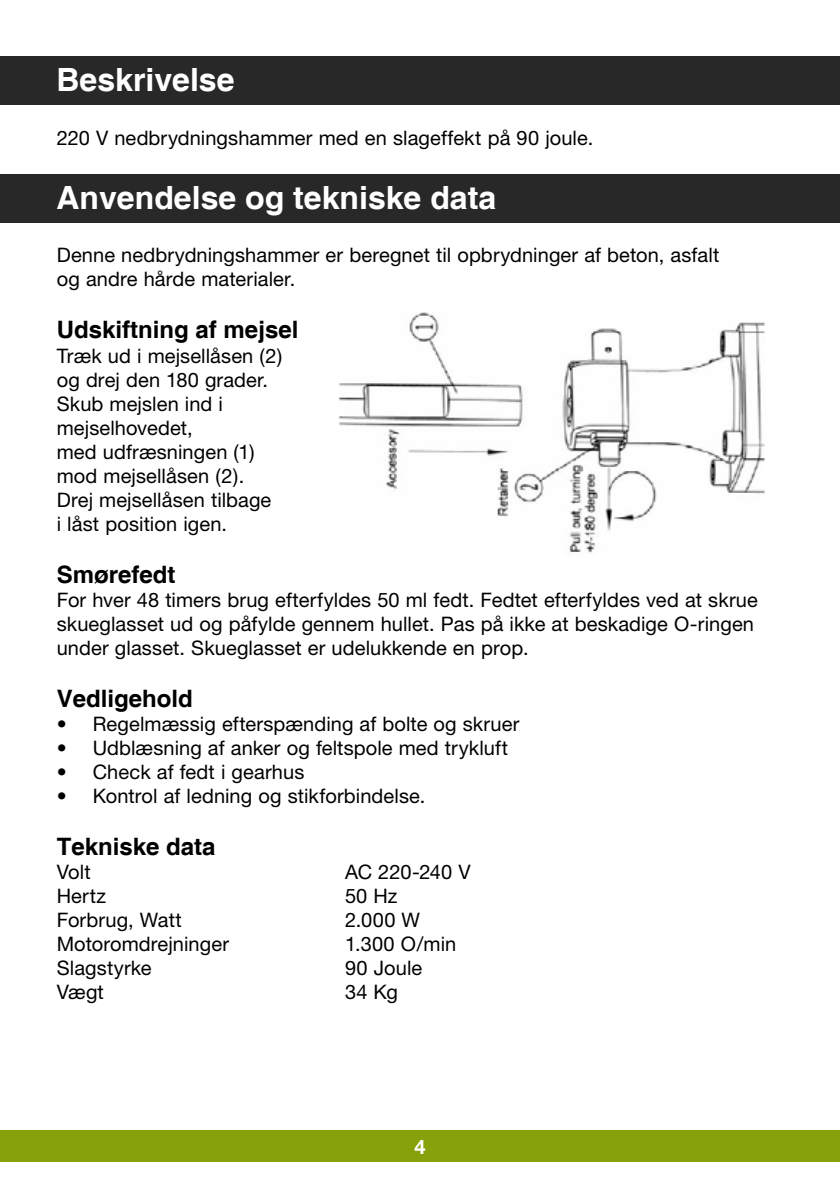
<style>
.page{position:relative;width:840px;height:1191px;background:#fff}
.page>*{position:absolute;margin:0;border:0;box-sizing:border-box;transform-origin:0 0}
.t1{font:700 32px "Helvetica";color:#fff}
.t2{font:700 24px "Helvetica";color:#000}
.t3{font:20px/24px "Helvetica Neue";letter-spacing:.005em;color:#000}
.t4{font:700 20px "Helvetica Neue";color:#fff}
</style>
<div class="page">
<div style="left:0;top:1130px;width:839px;height:32px;background:#86a20b"></div>
<img style="left:338px;top:312px;width:427px;height:241px">
<div style="left:0;top:57px;width:839px;height:48px;background:#282829"></div>
<div style="left:0;top:174px;width:839px;height:48px;background:#282829"></div>
<h1 class="t1" style="left:56px;top:60px;width:179px">Beskrivelse</h1>
<p class="t3" style="left:57px;top:125px;width:537px">220 V nedbrydningshammer med en slageffekt på 90 joule.</p>
<h1 class="t1" style="left:56px;top:178px;width:441px">Anvendelse og tekniske data</h1>
<p class="t3" style="left:57px;top:243px;width:663px">Denne nedbrydningshammer er beregnet til opbrydninger af beton, asfalt og andre hårde materialer.</p>
<p class="t2" style="left:57px;top:315px;width:243px">Udskiftning af mejsel</p>
<p class="t3" style="left:57px;top:343px;width:227px">Træk ud i mejsellåsen (2) og drej den 180 grader.<br>Skub mejslen ind i mejselhovedet,<br>med udfræsningen (1) mod mejsellåsen (2).<br>Drej mejsellåsen tilbage<br>i låst position igen.</p>
<p class="t2" style="left:57px;top:559px;width:120px">Smørefedt</p>
<p class="t3" style="left:57px;top:587px;width:702px">For hver 48 timers brug efterfyldes 50 ml fedt. Fedtet efterfyldes ved at skrue skueglasset ud og påfylde gennem hullet. Pas på ikke at beskadige O-ringen under glasset. Skueglasset er udelukkende en prop.</p>
<p class="t2" style="left:57px;top:683px;width:138px">Vedligehold</p>
<p class="t3" style="left:57px;top:711px;width:464px">• Regelmæssig efterspænding af bolte og skruer</p>
<p class="t3" style="left:57px;top:735px;width:452px">• Udblæsning af anker og feltspole med trykluft</p>
<p class="t3" style="left:57px;top:759px;width:249px">• Check af fedt i gearhus</p>
<p class="t3" style="left:57px;top:783px;width:370px">• Kontrol af ledning og stikforbindelse.</p>
<p class="t2" style="left:57px;top:831px;width:160px">Tekniske data</p>
<p class="t3" style="left:57px;top:859px;width:35px">Volt</p>
<p class="t3" style="left:345px;top:859px;width:127px">AC 220-240 V</p>
<p class="t3" style="left:57px;top:883px;width:51px">Hertz</p>
<p class="t3" style="left:345px;top:883px;width:54px">50 Hz</p>
<p class="t3" style="left:57px;top:907px;width:126px">Forbrug, Watt</p>
<p class="t3" style="left:345px;top:907px;width:77px">2.000 W</p>
<p class="t3" style="left:57px;top:931px;width:174px">Motoromdrejninger</p>
<p class="t3" style="left:345px;top:931px;width:113px">1.300 O/min</p>
<p class="t3" style="left:57px;top:955px;width:96px">Slagstyrke</p>
<p class="t3" style="left:345px;top:955px;width:79px">90 Joule</p>
<p class="t3" style="left:57px;top:979px;width:49px">Vægt</p>
<p class="t3" style="left:345px;top:979px;width:54px">34 Kg</p>
<p class="t4" style="left:414px;top:1134px;width:13px">4</p>
</div>
